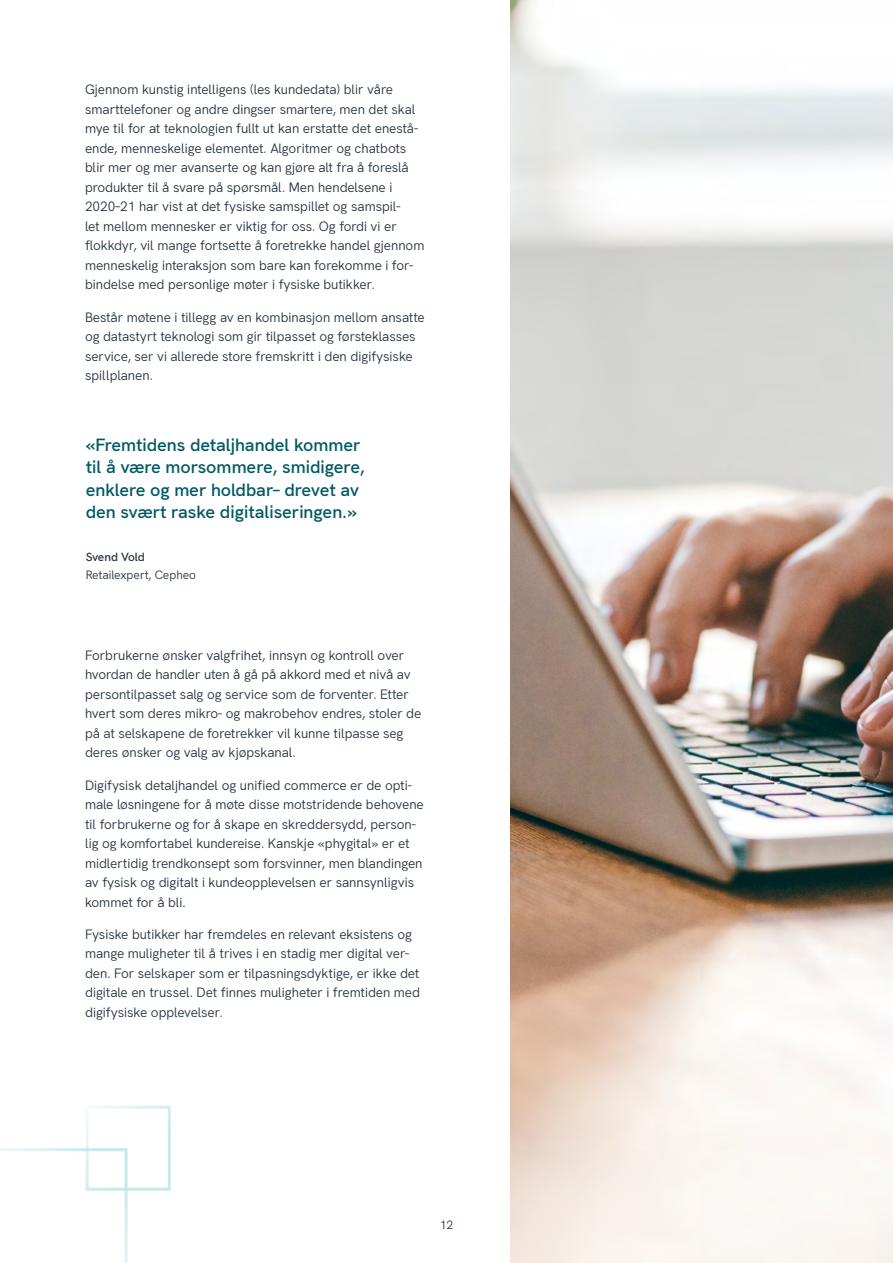
<style>
.page{position:relative;width:893px;height:1263px;background:#fff}
.page>*{position:absolute;margin:0;border:0;box-sizing:border-box;transform-origin:0 0}
.t1{font:600 18px/22.5px "Hanken Grotesk";letter-spacing:-.005em;color:#005963}
.t2{font:13.5px/19.5px "Hanken Grotesk";letter-spacing:-.01em;color:#273442}
.t3{font:12px "Hanken Grotesk";color:#273442}
.t4{font:600 12px "Hanken Grotesk";letter-spacing:-.025em;color:#273442}
</style>
<div class="page">
<img style="left:510px;top:0;width:383px;height:1263px">
<svg style="left:0;top:1148px;width:128px;height:115px"></svg>
<div style="left:86px;top:1106px;width:85px;height:85px;border:3px solid #c2e6e6"></div>
<p class="t2" style="left:85px;top:79px;width:341px">Gjennom kunstig intelligens (les kundedata) blir våre smarttelefoner og andre dingser smartere, men det skal mye til for at teknologien fullt ut kan erstatte det enestå&shy;ende, menneskelige elementet. Algoritmer og chatbots blir mer og mer avanserte og kan gjøre alt fra å foreslå produkter til å svare på spørsmål. Men hendelsene i 2020–21 har vist at det fysiske samspillet og samspil-<br>let mellom mennesker er viktig for oss. Og fordi vi er flokkdyr, vil mange fortsette å foretrekke handel gjennom menneskelig interaksjon som bare kan forekomme i for&shy;bindelse med personlige møter i fysiske butikker.</p>
<p class="t2" style="left:85px;top:306px;width:341px">Består møtene i tillegg av en kombinasjon mellom ansatte og datastyrt teknologi som gir tilpasset og førsteklasses service, ser vi allerede store fremskritt i den digifysiske spillplanen.</p>
<h1 class="t1" style="left:86px;top:431px;width:281px">«Fremtidens detaljhandel kommer til å være morsommere, smidigere, enklere og mer holdbar– drevet av den svært raske digitaliseringen.»</h1>
<p class="t4" style="left:86px;top:547px;width:61px">Svend Vold</p>
<p class="t3" style="left:86px;top:565px;width:112px">Retailexpert, Cepheo</p>
<p class="t2" style="left:85px;top:644px;width:338px">Forbrukerne ønsker valgfrihet, innsyn og kontroll over hvordan de handler uten å gå på akkord med et nivå av persontilpasset salg og service som de forventer. Etter hvert som deres mikro- og makrobehov endres, stoler de på at selskapene de foretrekker vil kunne tilpasse seg deres ønsker og valg av kjøpskanal.</p>
<p class="t2" style="left:85px;top:774px;width:340px">Digifysisk detaljhandel og unified commerce er de opti&shy;male løsningene for å møte disse motstridende behovene til forbrukerne og for å skape en skreddersydd, person&shy;lig og komfortabel kundereise. Kanskje «phygital» er et midlertidig trendkonsept som forsvinner, men blandingen av fysisk og digitalt i kundeopplevelsen er sannsynligvis kommet for å bli.</p>
<p class="t2" style="left:85px;top:923px;width:337px">Fysiske butikker har fremdeles en relevant eksistens og mange muligheter til å trives i en stadig mer digital ver&shy;den. For selskaper som er tilpasningsdyktige, er ikke det digitale en trussel. Det finnes muligheter i fremtiden med digifysiske opplevelser.</p>
<p class="t3" style="left:440px;top:1215px;width:15px">12</p>
</div>
